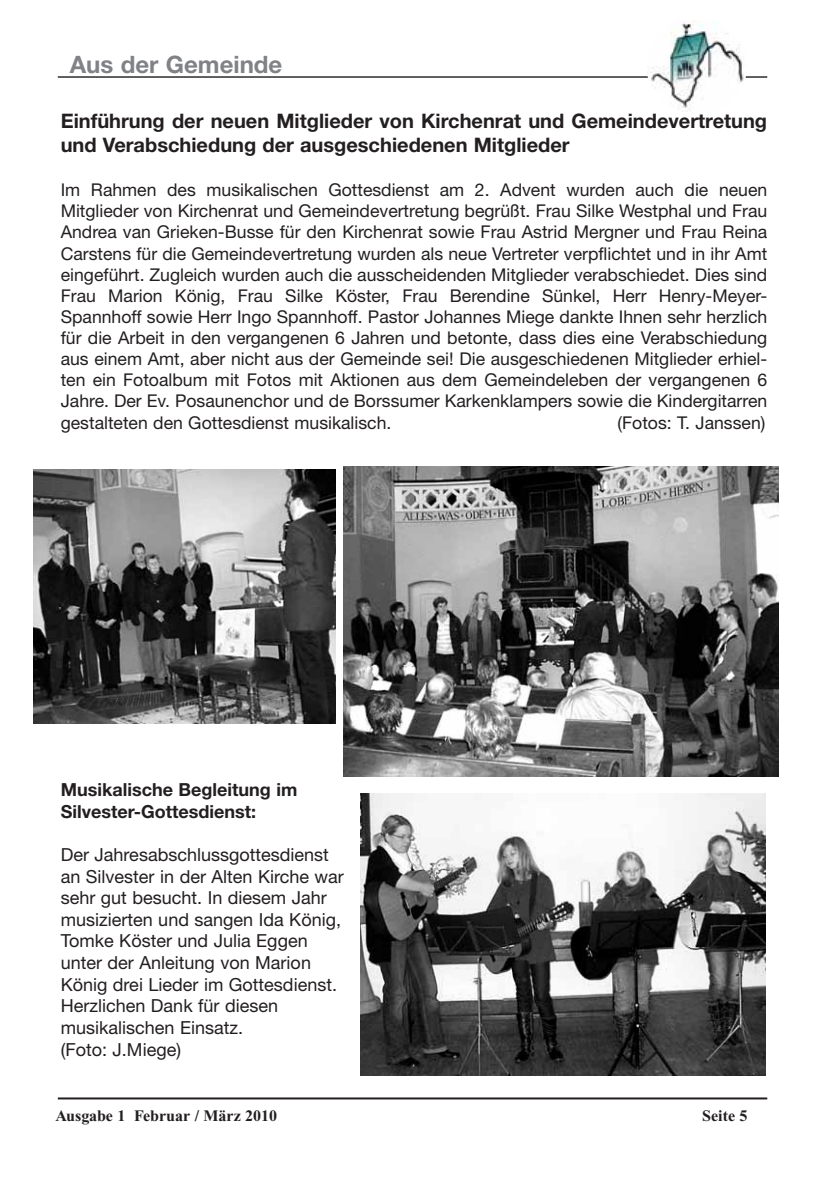
<style>
.page{position:relative;width:840px;height:1191px;background:#fff}
.page>*{position:absolute;margin:0;border:0;box-sizing:border-box;transform-origin:0 0}
.t1{font:700 24px "Helvetica Neue";color:#808285}
.t2{font:700 20px/24px "Helvetica Neue";color:#231f20}
.t3{font:18px/21.6px "Helvetica Neue";color:#231f20}
.t4{font:700 18px/21.6px "Helvetica Neue";color:#231f20}
.t5{font:17.6px/21.2px "Helvetica Neue";color:#231f20;text-align:justify}
.t6{font:700 16px "Times New Roman";color:#231f20}
</style>
<div class="page">
<hr style="left:58px;top:1097px;width:708px;height:2px;background:#231f20">
<hr style="left:58px;top:76px;width:708px;height:2px;background:#231f20">
<img style="left:647px;top:23px;width:99px;height:89px">
<img style="left:33px;top:469px;width:303px;height:254px">
<img style="left:343px;top:466px;width:435px;height:310px">
<img style="left:360px;top:793px;width:405px;height:282px">
<h1 class="t1" style="left:70px;top:56px;width:214px">Aus der Gemeinde</h1>
<p class="t2" style="left:61px;top:111px;width:707px">Einführung der neuen Mitglieder von Kirchenrat und Gemeindevertretung und Verabschiedung der ausgeschiedenen Mitglieder</p>
<p class="t5" style="left:61px;top:181px;width:707px">Im Rahmen des musikalischen Gottesdienst am 2. Advent wurden auch die neuen Mitglieder von Kirchenrat und Gemeindevertretung begrüßt. Frau Silke Westphal und Frau Andrea van Grieken-Busse für den Kirchenrat sowie Frau Astrid Mergner und Frau Reina Carstens für die Gemeindevertretung wurden als neue Vertreter verpflichtet und in ihr Amt eingeführt. Zugleich wurden auch die ausscheidenden Mitglieder verabschiedet. Dies sind Frau Marion König, Frau Silke Köster, Frau Berendine Sünkel, Herr Henry-Meyer-Spannhoff sowie Herr Ingo Spannhoff. Pastor Johannes Miege dankte Ihnen sehr herzlich für die Arbeit in den vergangenen 6 Jahren und betonte, dass dies eine Verabschiedung aus einem Amt, aber nicht aus der Gemeinde sei! Die ausgeschiedenen Mitglieder erhiel&shy;ten ein Fotoalbum mit Fotos mit Aktionen aus dem Gemeindeleben der vergangenen 6<br>Jahre. Der Ev. Posaunenchor und de Borssumer Karkenklampers sowie die Kindergitarren gestalteten den Gottesdienst musikalisch.</p>
<p class="t5" style="left:617px;top:414px;width:149px">(Fotos: T. Janssen)</p>
<p class="t4" style="left:61px;top:780px;width:238px">Musikalische Begleitung im<br>Silvester-Gottesdienst:</p>
<p class="t3" style="left:61px;top:845px;width:284px">Der Jahresabschlussgottesdienst an Silvester in der Alten Kirche war sehr gut besucht. In diesem Jahr musizierten und sangen Ida König,<br>Tomke Köster und Julia Eggen unter der Anleitung von Marion<br>König drei Lieder im Gottesdienst.<br>Herzlichen Dank für diesen musikalischen Einsatz.<br>(Foto: J.Miege)</p>
<p class="t6" style="left:55px;top:1110px;width:223px">Ausgabe 1 Februar / März 2010</p>
<p class="t6" style="left:701px;top:1110px;width:47px">Seite 5</p>
</div>
